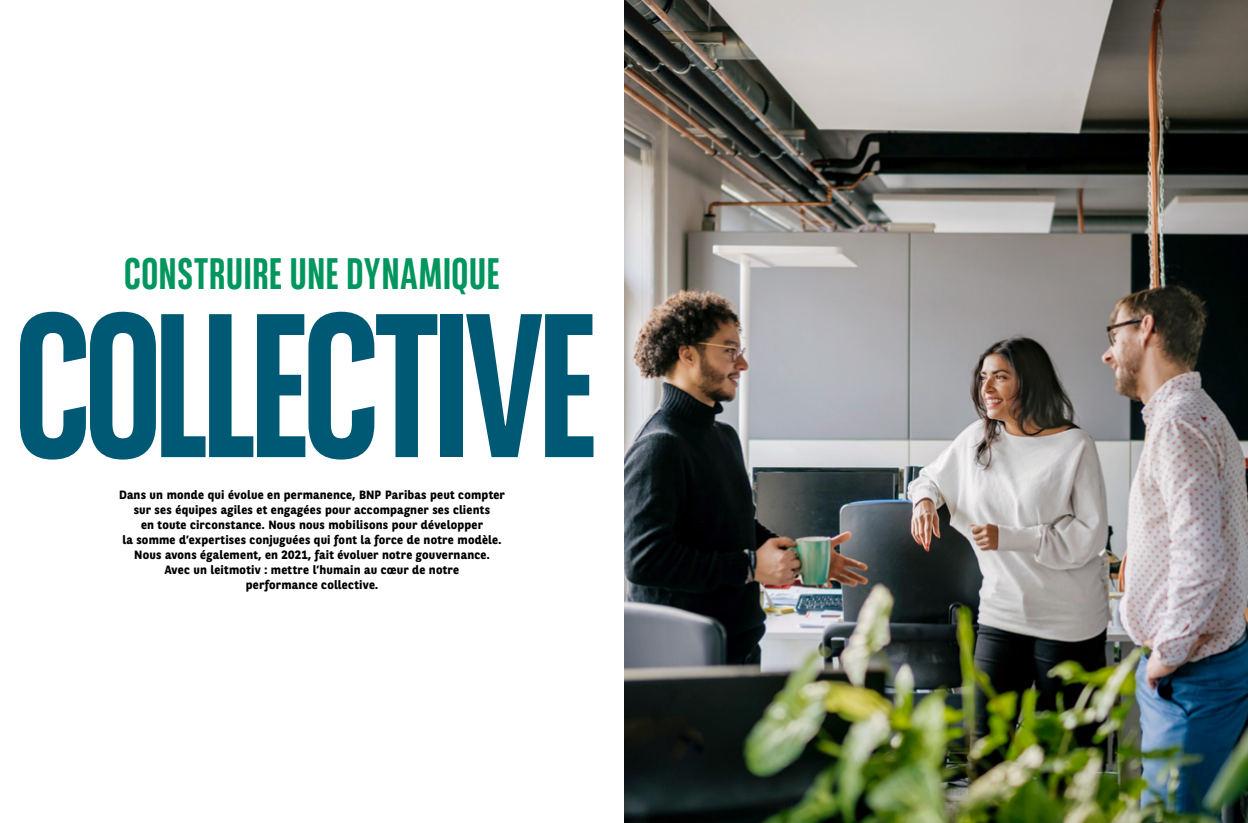
<style>
.page{position:relative;width:1248px;height:823px;background:#fff}
.page>*{position:absolute;margin:0;border:0;box-sizing:border-box;transform-origin:0 0}
.t1{font:700 204px "BNPP Sans Condensed";letter-spacing:-.04em;color:#005974}
.t2{font:700 44px "BNPP Sans Condensed";letter-spacing:.005em;color:#00965e}
.t3{font:700 12px/15px "BNPP Sans";letter-spacing:.02em;color:#000;text-align:center}
</style>
<div class="page">
<img style="left:624px;top:0;width:623px;height:822px">
<h2 class="t2" style="left:124px;top:248px;width:377px">CONSTRUIRE UNE DYNAMIQUE</h2>
<h1 class="t1" style="left:14px;top:267px;width:586px">COLLECTIVE</h1>
<p class="t3" style="left:119px;top:486px;width:387px">Dans un monde qui évolue en permanence, BNP Paribas peut compter sur ses équipes agiles et engagées pour accompagner ses clients<br>en toute circonstance. Nous nous mobilisons pour développer<br>la somme d’expertises conjuguées qui font la force de notre modèle.<br>Nous avons également, en 2021, fait évoluer notre gouvernance.<br>Avec un leitmotiv : mettre l’humain au cœur de notre<br>performance collective.</p>
</div>
